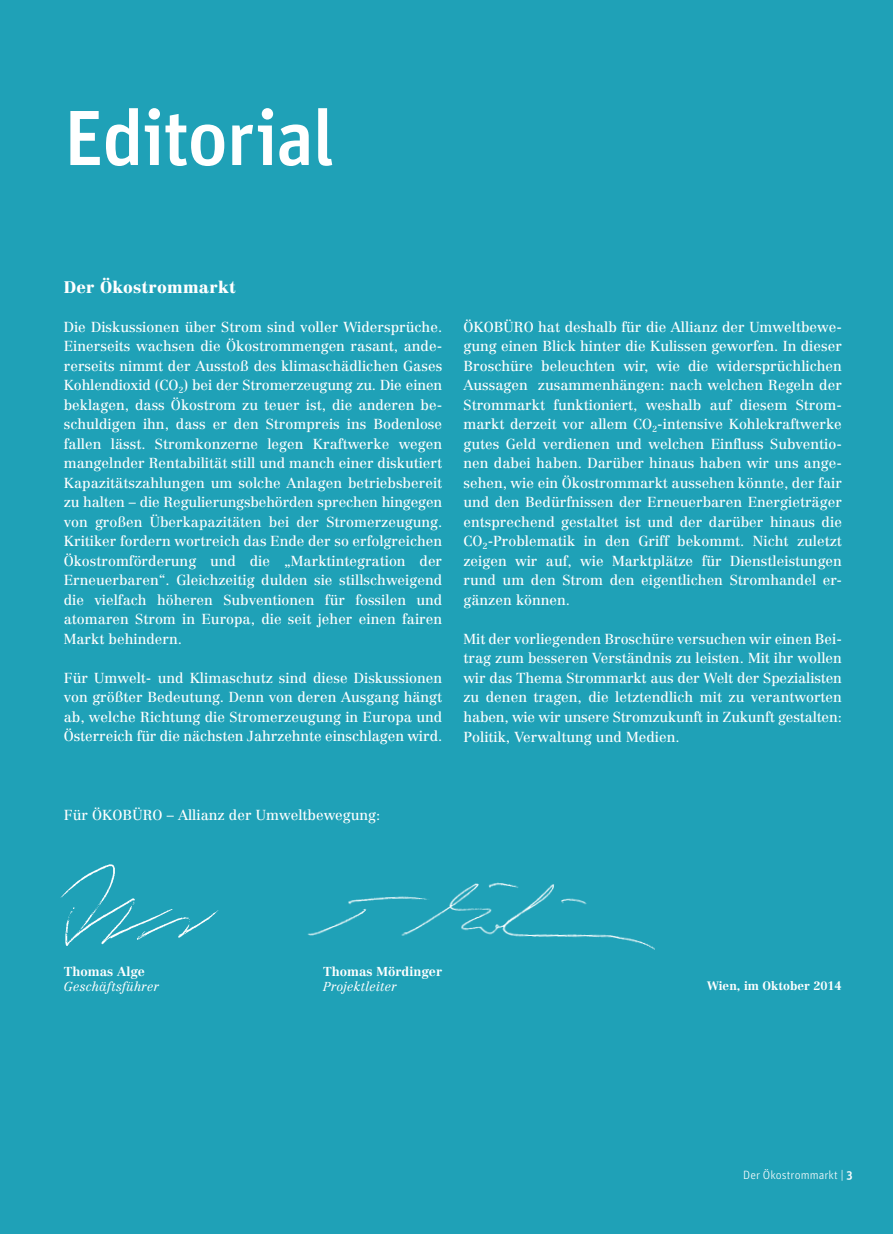
<style>
.page{position:relative;width:893px;height:1234px;background:#fff}
.page>*{position:absolute;margin:0;border:0;box-sizing:border-box;transform-origin:0 0}
.t1{font:500 78px "Unit";letter-spacing:-.02em;color:#fff}
.t2{font:900 16.5px "Centennial LT Std";letter-spacing:.01em;color:#fff}
.t3{font:14.25px/19.5px "Centennial";color:#fff;text-align:justify}
.t4{font:italic 300 12.75px "Centennial";color:#fff}
.t5{font:700 12.75px "Centennial";color:#fff}
.t6{font:300 12px "Unit";letter-spacing:.005em;color:#fff}
.t7{font:700 12px "Centennial";color:#fff}
.s1{font-weight:500}
</style>
<div class="page">
<div style="left:0;top:0;width:893px;height:1233px;background:#1fa1b7"></div>
<img style="left:307px;top:882px;width:348px;height:68px">
<img style="left:60px;top:864px;width:159px;height:82px">
<h1 class="t1" style="left:64px;top:91px;width:272px">Editorial</h1>
<p class="t2" style="left:64px;top:276px;width:173px">Der Ökostrommarkt</p>
<p class="t3" style="left:64px;top:317px;width:380px">Die Diskussionen über Strom sind voller Widersprüche.<br>Einerseits wachsen die Ökostrommengen rasant, ande&shy;rerseits nimmt der Ausstoß des klimaschädlichen Gases Kohlendioxid (CO<sub>2</sub>) bei der Stromerzeugung zu. Die einen beklagen, dass Ökostrom zu teuer ist, die anderen be&shy;schuldigen ihn, dass er den Strompreis ins Bodenlose fallen lässt. Stromkonzerne legen Kraftwerke wegen mangelnder Rentabilität still und manch einer diskutiert Kapazitätszahlungen um solche Anlagen betriebsbereit zu halten – die Regulierungsbehörden sprechen hingegen von großen Überkapazitäten bei der Stromerzeugung.<br>Kritiker fordern wortreich das Ende der so erfolgreichen Ökostromförderung und die „Marktintegration der Erneuerbaren“. Gleichzeitig dulden sie stillschweigend die vielfach höheren Subventionen für fossilen und atomaren Strom in Europa, die seit jeher einen fairen Markt behindern.</p>
<p class="t3" style="left:64px;top:668px;width:380px">Für Umwelt- und Klimaschutz sind diese Diskussionen von größter Bedeutung. Denn von deren Ausgang hängt ab, welche Richtung die Stromerzeugung in Europa und Österreich für die nächsten Jahrzehnte einschlagen wird.</p>
<p class="t3" style="left:463px;top:317px;width:380px">ÖKOBÜRO hat deshalb für die Allianz der Umweltbewe&shy;gung einen Blick hinter die Kulissen geworfen. In dieser Broschüre beleuchten wir, wie die widersprüchlichen Aussagen zusammenhängen: nach welchen Regeln der Strommarkt funktioniert, weshalb auf diesem Strom&shy;markt derzeit vor allem CO<sub>2</sub>-intensive Kohlekraftwerke gutes Geld verdienen und welchen Einfluss Subventio&shy;nen dabei haben. Darüber hinaus haben wir uns ange&shy;sehen, wie ein Ökostrommarkt aussehen könnte, der fair und den Bedürfnissen der Erneuerbaren Energieträger entsprechend gestaltet ist und der darüber hinaus die CO<sub>2</sub>-Problematik in den Griff bekommt. Nicht zuletzt zeigen wir auf, wie Marktplätze für Dienstleistungen rund um den Strom den eigentlichen Stromhandel er&shy;gänzen können.</p>
<p class="t3" style="left:463px;top:629px;width:380px">Mit der vorliegenden Broschüre versuchen wir einen Bei&shy;trag zum besseren Verständnis zu leisten. Mit ihr wollen wir das Thema Strommarkt aus der Welt der Spezialisten zu denen tragen, die letztendlich mit zu verantworten haben, wie wir unsere Stromzukunft in Zukunft gestalten:<br>Politik, Verwaltung und Medien.</p>
<p class="t3" style="left:64px;top:804px;width:318px">Für ÖKOBÜRO – Allianz der Umweltbewegung:</p>
<p class="t5" style="left:64px;top:963px;width:83px">Thomas Alge</p>
<p class="t4" style="left:64px;top:978px;width:97px">Geschäftsführer</p>
<p class="t5" style="left:323px;top:963px;width:121px">Thomas Mördinger</p>
<p class="t4" style="left:323px;top:978px;width:75px">Projektleiter</p>
<p class="t7" style="left:707px;top:978px;width:136px">Wien, im Oktober 2014</p>
<p class="t6" style="left:743px;top:1167px;width:111px">Der Ökostrommarkt | <span class="s1">3</span></p>
</div>
